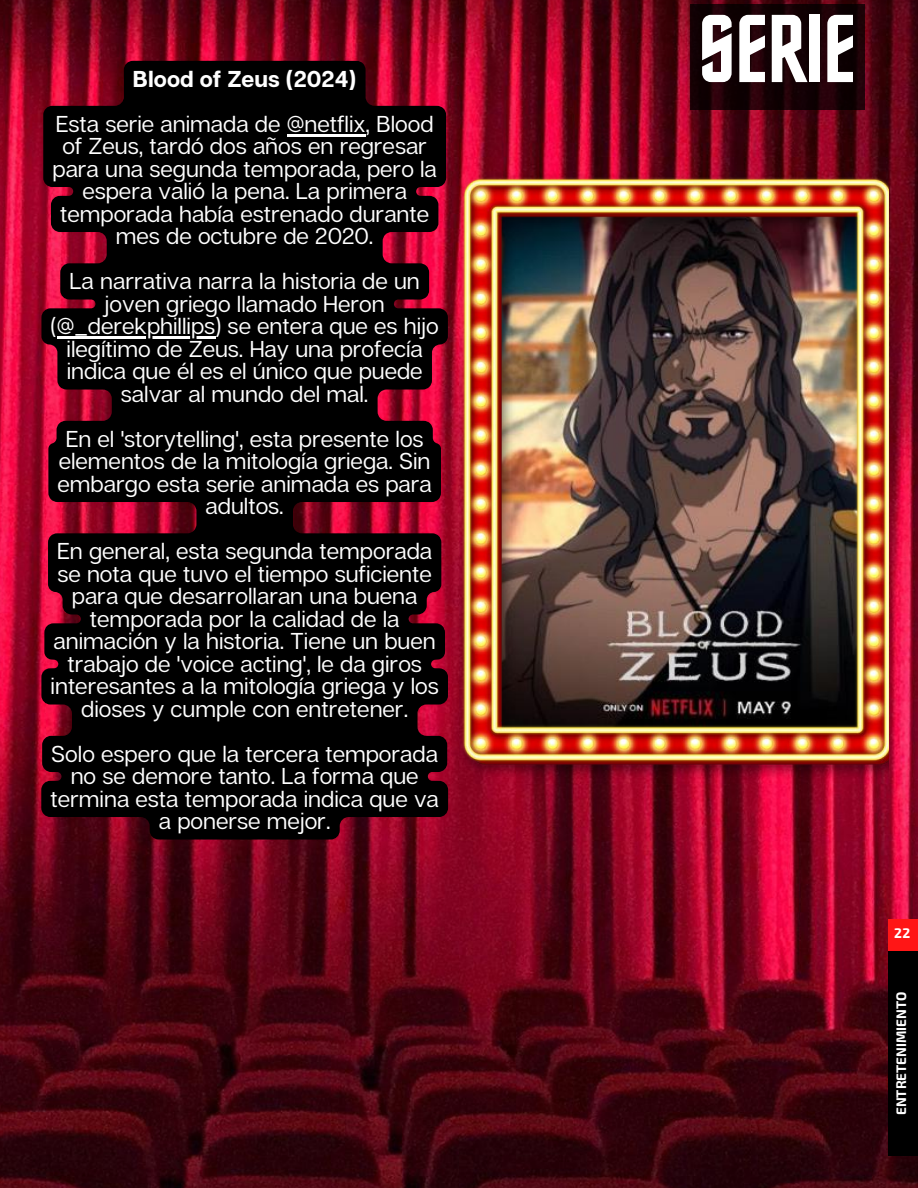
<style>
.page{position:relative;width:918px;height:1188px;background:#fff}
.page>*{position:absolute;margin:0;border:0;box-sizing:border-box;transform-origin:0 0}
.t1{font:96.75px "Horta";color:#fff}
.t2{font:22.95px/22.5px "Articulat CF";color:#fff;text-align:center}
.t3{font:700 22.95px "Articulat CF";color:#fff}
.t4{font:700 13.65px "Exo 2";color:#fff}
</style>
<div class="page">
<img style="left:0;top:0;width:918px;height:1188px">
<div style="left:888px;top:950px;width:30px;height:206px;background:#000"></div>
<div style="left:888px;top:919px;width:30px;height:31px;background:#ff1616"></div>
<img style="left:459px;top:170px;width:430px;height:612px">
<svg style="left:41px;top:61px;width:407px;height:779px;fill:#000"></svg>
<hr style="left:287px;top:134px;width:79px;height:2px;background:#fff">
<hr style="left:57px;top:337px;width:158px;height:2px;background:#fff">
<div style="left:690px;top:5px;width:174px;height:105px;background:#000;opacity:.73"></div>
<p class="t3" style="left:133px;top:64px;width:225px">Blood of Zeus (2024)</p>
<p class="t2" style="left:52px;top:112px;width:386px">Esta serie animada de @netflix, Blood of Zeus, tardó dos años en regresar para una segunda temporada, pero la espera valió la pena. La primera temporada había estrenado durante mes de octubre de 2020.</p>
<p class="t2" style="left:51px;top:269px;width:390px">La narrativa narra la historia de un joven griego llamado Heron (@_derekphillips) se entera que es hijo ilegítimo de Zeus. Hay una profecía indica que él es el único que puede salvar al mundo del mal.</p>
<p class="t2" style="left:58px;top:427px;width:376px">En el 'storytelling', esta presente los elementos de la mitología griega. Sin embargo esta serie animada es para adultos.</p>
<p class="t2" style="left:51px;top:539px;width:390px">En general, esta segunda temporada se nota que tuvo el tiempo suficiente para que desarrollaran una buena temporada por la calidad de la animación y la historia. Tiene un buen trabajo de 'voice acting', le da giros interesantes a la mitología griega y los dioses y cumple con entretener.</p>
<p class="t2" style="left:50px;top:742px;width:390px">Solo espero que la tercera temporada no se demore tanto. La forma que termina esta temporada indica que va a ponerse mejor.</p>
<h1 class="t1" style="left:698px;top:9px;width:159px">SERIE</h1>
<p class="t4" style="left:894px;top:925px;width:18px">22</p>
<p class="t4" style="left:892px;top:1115px;width:125px;rotate:-90deg">ENTRETENIMIENTO</p>
</div>
